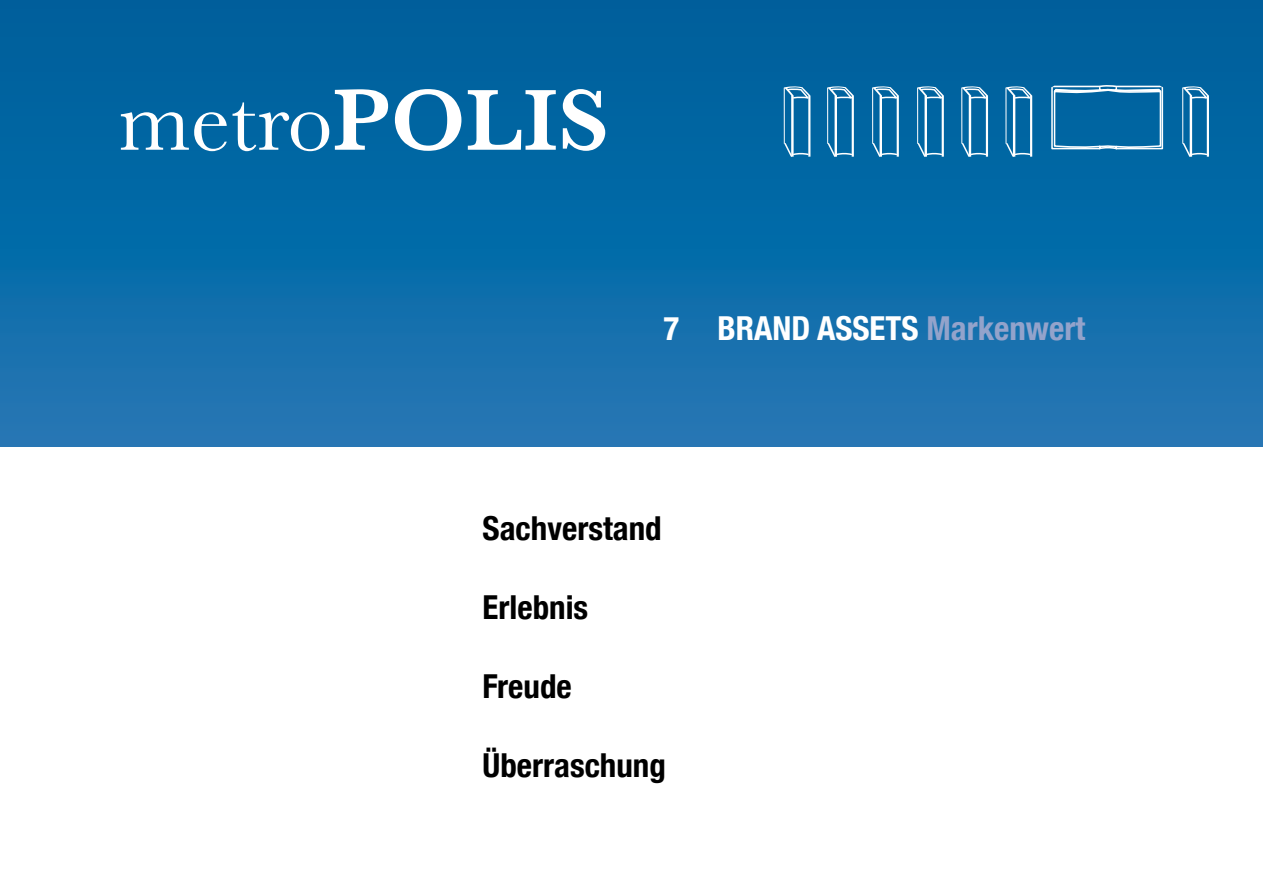
<style>
.page{position:relative;width:1263px;height:893px;background:#fff}
.page>*{position:absolute;margin:0;border:0;box-sizing:border-box;transform-origin:0 0}
.t1{font:90px "Baskerville";color:#fff}
.t2{font:700 condensed 33px "Helvetica Neue";color:#000}
.t3{font:700 condensed 33px "Helvetica Neue";color:#fff}
.s1{font-weight:600}
.s2{color:#93a3cb}
</style>
<div class="page">
<div style="left:0;top:0;width:1263px;height:446px;background:linear-gradient(to bottom,#005e9a,#1f76b4)"></div>
<svg style="left:1050px;top:85px;width:114px;height:66px;background:#277caf"></svg>
<svg style="left:1181px;top:86px;width:29px;height:72px;background:#3b88b6"></svg>
<svg style="left:826px;top:86px;width:29px;height:72px;background:#3b88b6"></svg>
<svg style="left:783px;top:86px;width:29px;height:72px;background:#3b88b6"></svg>
<svg style="left:871px;top:86px;width:29px;height:72px;background:#3b88b6"></svg>
<svg style="left:916px;top:86px;width:29px;height:72px;background:#3b88b6"></svg>
<svg style="left:961px;top:86px;width:28px;height:72px"></svg>
<svg style="left:1005px;top:86px;width:28px;height:72px"></svg>
<h1 class="t1" style="left:119px;top:68px;width:492px">metro<span class="s1">POLIS</span></h1>
<p class="t3" style="left:663px;top:308px;width:423px">7 BRAND ASSETS <span class="s2">Markenwert</span></p>
<p class="t2" style="left:483px;top:508px;width:180px">Sachverstand</p>
<p class="t2" style="left:483px;top:587px;width:107px">Erlebnis</p>
<p class="t2" style="left:483px;top:667px;width:91px">Freude</p>
<p class="t2" style="left:483px;top:746px;width:185px">Überraschung</p>
</div>
